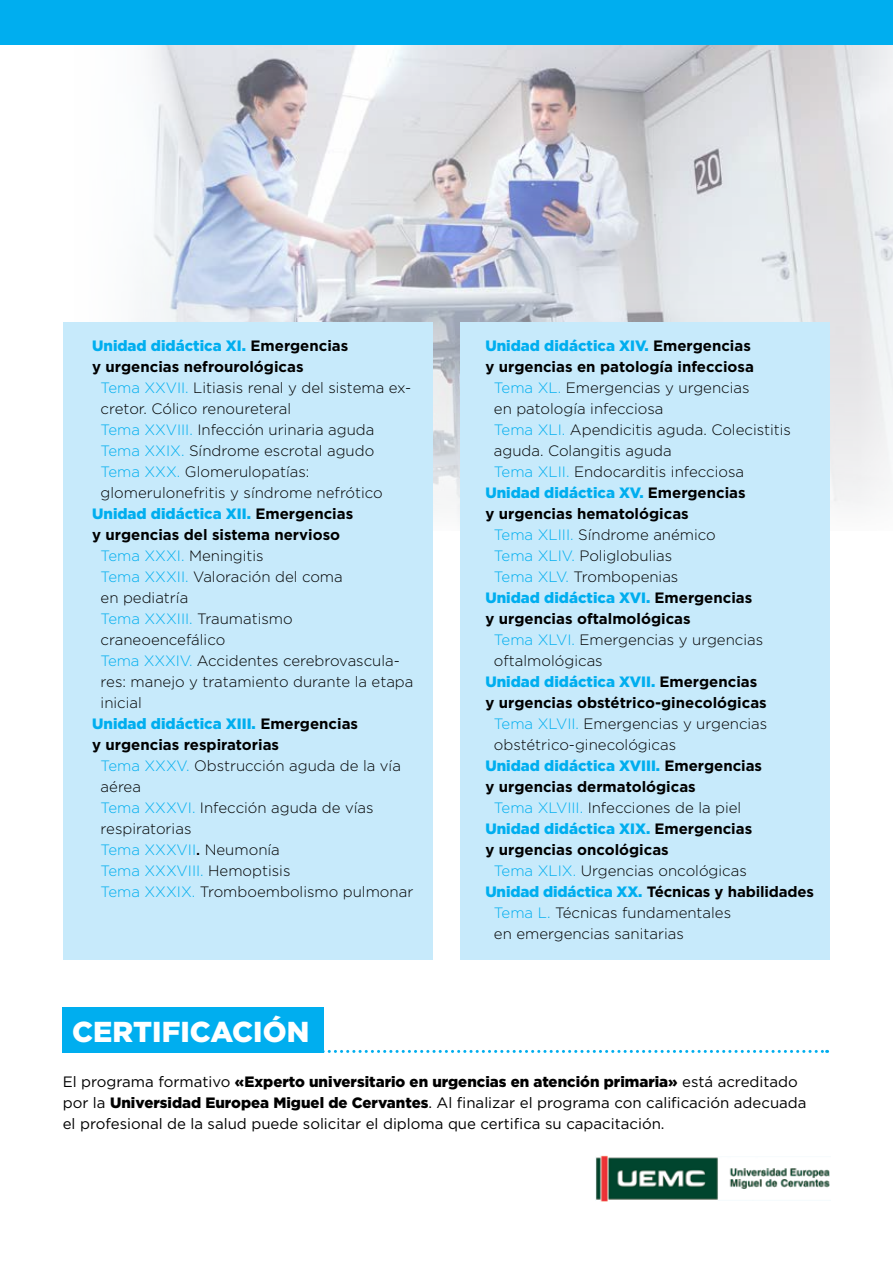
<style>
.page{position:relative;width:893px;height:1263px;background:#fff}
.page>*{position:absolute;margin:0;border:0;box-sizing:border-box;transform-origin:0 0}
.t1{font:900 28.8px "Gotham";color:#fff}
.t2{font:300 15px "Gotham";color:#000}
.t3{font:900 15px "Gotham";color:#00aeef}
.t4{font:700 15px "Gotham";color:#000}
.t5{font:15px/21px "Gotham";color:#000}
.t6{font:300 15px "Gotham";color:#00aeef}
.s1{font-weight:700;color:#000}
.s2{color:#00aeef}
.s3{color:#000}
.s4{font-weight:500;color:#000}
.s5{font-weight:900;color:#00aeef}
.s6{font-weight:900}
</style>
<div class="page">
<img style="left:58px;top:44px;width:835px;height:486px">
<div style="left:0;top:0;width:893px;height:44px;background:#00aeef"></div>
<div style="left:64px;top:322px;width:369px;height:638px;background:#c7eafb"></div>
<div style="left:460px;top:322px;width:369px;height:638px;background:#c7eafb"></div>
<svg style="left:324px;top:1050px;width:504px;height:3px"></svg>
<div style="left:63px;top:1008px;width:261px;height:45px;background:#00aeef"></div>
<img style="left:595px;top:1155px;width:235px;height:46px">
<p class="t3" style="left:92px;top:335px;width:258px">Unidad didáctica XI. <span class="s1">Emergencias</span></p>
<p class="t4" style="left:92px;top:356px;width:213px">y urgencias nefrourológicas</p>
<p class="t2" style="left:101px;top:378px;width:312px"><span class="s2">Tema XXVII.</span> Litiasis renal y del sistema ex-</p>
<p class="t2" style="left:101px;top:399px;width:192px">cretor. Cólico renoureteral</p>
<p class="t2" style="left:101px;top:420px;width:275px"><span class="s2">Tema XXVIII.</span> Infección urinaria aguda</p>
<p class="t2" style="left:101px;top:441px;width:275px"><span class="s2">Tema XXIX.</span> Síndrome escrotal agudo</p>
<p class="t2" style="left:101px;top:462px;width:210px"><span class="s2">Tema XXX.</span> Glomerulopatías:</p>
<p class="t2" style="left:101px;top:483px;width:284px">glomerulonefritis y síndrome nefrótico</p>
<p class="t3" style="left:92px;top:503px;width:263px">Unidad didáctica XII. <span class="s1">Emergencias</span></p>
<p class="t4" style="left:92px;top:524px;width:250px">y urgencias del sistema nervioso</p>
<p class="t2" style="left:101px;top:546px;width:165px"><span class="s2">Tema XXXI.</span> Meningitis</p>
<p class="t2" style="left:101px;top:567px;width:244px"><span class="s2">Tema XXXII.</span> Valoración del coma</p>
<p class="t2" style="left:101px;top:588px;width:89px">en pediatría</p>
<p class="t6" style="left:101px;top:609px;width:194px">Tema XXXIII. <span class="s3">Traumatismo</span></p>
<p class="t2" style="left:101px;top:630px;width:126px">craneoencefálico</p>
<p class="t2" style="left:101px;top:651px;width:301px"><span class="s2">Tema XXXIV.</span> Accidentes cerebrovascula-</p>
<p class="t2" style="left:101px;top:672px;width:314px">res: manejo y tratamiento durante la etapa</p>
<p class="t2" style="left:101px;top:693px;width:43px">inicial</p>
<p class="t3" style="left:92px;top:713px;width:267px">Unidad didáctica XIII. <span class="s1">Emergencias</span></p>
<p class="t4" style="left:92px;top:734px;width:188px">y urgencias respiratorias</p>
<p class="t2" style="left:101px;top:756px;width:302px"><span class="s2">Tema XXXV.</span> Obstrucción aguda de la vía</p>
<p class="t2" style="left:101px;top:777px;width:42px">aérea</p>
<p class="t2" style="left:101px;top:798px;width:275px"><span class="s2">Tema XXXVI.</span> Infección aguda de vías</p>
<p class="t2" style="left:101px;top:819px;width:92px">respiratorias</p>
<p class="t6" style="left:101px;top:840px;width:181px">Tema XXXVII<span class="s4">.</span> <span class="s3">Neumonía</span></p>
<p class="t6" style="left:101px;top:861px;width:191px">Tema XXXVIII. <span class="s3">Hemoptisis</span></p>
<p class="t2" style="left:101px;top:882px;width:314px"><span class="s2">Tema XXXIX.</span> Tromboembolismo pulmonar</p>
<p class="t3" style="left:485px;top:335px;width:267px">Unidad didáctica XIV. <span class="s1">Emergencias</span></p>
<p class="t4" style="left:485px;top:356px;width:270px">y urgencias en patología infecciosa</p>
<p class="t2" style="left:494px;top:378px;width:257px"><span class="s2">Tema XL.</span> Emergencias y urgencias</p>
<p class="t2" style="left:494px;top:399px;width:171px">en patología infecciosa</p>
<p class="t2" style="left:494px;top:420px;width:299px"><span class="s2">Tema XLI.</span> Apendicitis aguda. Colecistitis</p>
<p class="t2" style="left:494px;top:441px;width:179px">aguda. Colangitis aguda</p>
<p class="t2" style="left:494px;top:462px;width:252px"><span class="s2">Tema XLII.</span> Endocarditis infecciosa</p>
<p class="t3" style="left:485px;top:482px;width:262px">Unidad didáctica XV. <span class="s1">Emergencias</span></p>
<p class="t4" style="left:485px;top:503px;width:205px">y urgencias hematológicas</p>
<p class="t2" style="left:494px;top:525px;width:223px"><span class="s2">Tema XLIII.</span> Síndrome anémico</p>
<p class="t2" style="left:494px;top:546px;width:180px"><span class="s2">Tema XLIV.</span> Poliglobulias</p>
<p class="t2" style="left:494px;top:567px;width:186px"><span class="s2">Tema XLV.</span> Trombopenias</p>
<p class="t3" style="left:485px;top:587px;width:268px">Unidad didáctica XVI. <span class="s1">Emergencias</span></p>
<p class="t4" style="left:485px;top:608px;width:207px">y urgencias oftalmológicas</p>
<p class="t2" style="left:494px;top:630px;width:271px"><span class="s2">Tema XLVI.</span> Emergencias y urgencias</p>
<p class="t2" style="left:494px;top:651px;width:110px">oftalmológicas</p>
<p class="t3" style="left:485px;top:671px;width:273px">Unidad didáctica XVII. <span class="s1">Emergencias</span></p>
<p class="t4" style="left:485px;top:692px;width:283px">y urgencias obstétrico-ginecológicas</p>
<p class="t2" style="left:494px;top:714px;width:275px"><span class="s2">Tema XLVII.</span> Emergencias y urgencias</p>
<p class="t2" style="left:494px;top:735px;width:184px">obstétrico-ginecológicas</p>
<p class="t3" style="left:485px;top:755px;width:278px">Unidad didáctica XVIII. <span class="s1">Emergencias</span></p>
<p class="t4" style="left:485px;top:776px;width:212px">y urgencias dermatológicas</p>
<p class="t2" style="left:494px;top:798px;width:249px"><span class="s2">Tema XLVIII.</span> Infecciones de la piel</p>
<p class="t3" style="left:485px;top:818px;width:268px">Unidad didáctica XIX. <span class="s1">Emergencias</span></p>
<p class="t4" style="left:485px;top:839px;width:185px">y urgencias oncológicas</p>
<p class="t2" style="left:494px;top:861px;width:254px"><span class="s2">Tema XLIX.</span> Urgencias oncológicas</p>
<p class="t4" style="left:485px;top:881px;width:330px"><span class="s5">Unidad didáctica XX.</span> Técnicas y habilidades</p>
<p class="t2" style="left:494px;top:903px;width:239px"><span class="s2">Tema L.</span> Técnicas fundamentales</p>
<p class="t2" style="left:494px;top:924px;width:191px">en emergencias sanitarias</p>
<h1 class="t1" style="left:72px;top:1012px;width:238px">CERTIFICACIÓN</h1>
<p class="t5" style="left:63px;top:1071px;width:745px">El programa formativo <span class="s6">«Experto universitario en urgencias en atención primaria»</span> está acreditado por la <span class="s6">Universidad Europea Miguel de Cervantes</span>. Al finalizar el programa con calificación adecuada el profesional de la salud puede solicitar el diploma que certifica su capacitación.</p>
</div>
